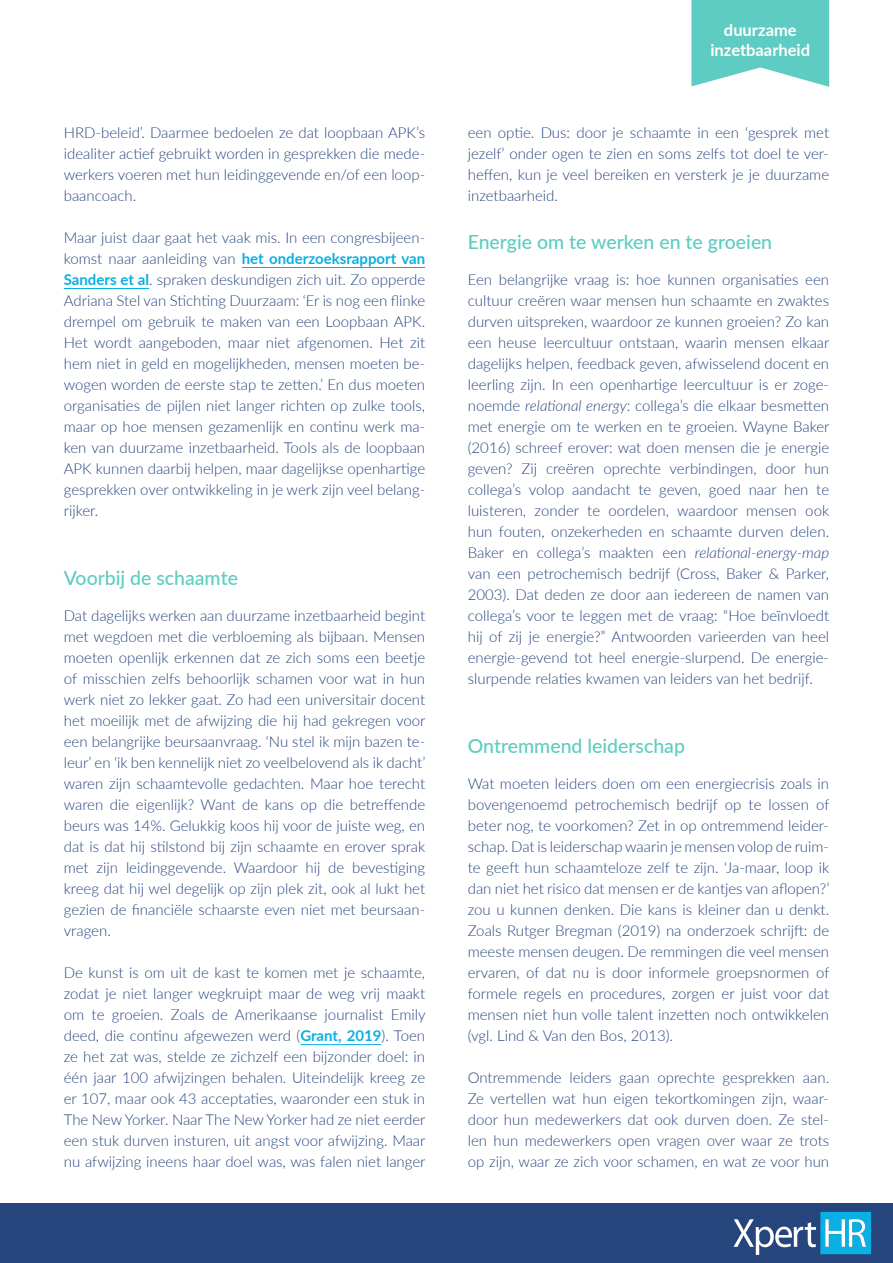
<style>
.page{position:relative;width:893px;height:1263px;background:#fff}
.page>*{position:absolute;margin:0;border:0;box-sizing:border-box;transform-origin:0 0}
.tussenkop{font:500 19.5px "Lato";color:#5eccc2}
.t1{font:700 16.5px/19.8px "Lato";color:#fff;text-align:center}
.t2{font:300 15px/21px "Lato";color:#26457d;text-align:justify}
.s1{font-weight:700;color:#08b0e3}
.s2{font-style:italic}
</style>
<div class="page">
<div style="left:0;top:1204px;width:893px;height:59px;background:#26457d"></div>
<svg style="left:733px;top:1212px;width:138px;height:43px"></svg>
<svg style="left:691px;top:0;width:138px;height:87px;background:#72d2c9"></svg>
<hr style="left:242px;top:267px;width:183px;height:1px;background:#08b0e3">
<hr style="left:64px;top:288px;width:85px;height:1px;background:#08b0e3">
<hr style="left:300px;top:1044px;width:81px;height:1px;background:#08b0e3">
<p class="t2" style="left:64px;top:122px;width:363px">HRD-beleid’. Daarmee bedoelen ze dat loopbaan APK’s idealiter actief gebruikt worden in gesprekken die mede&shy;werkers voeren met hun leidinggevende en/of een loop&shy;baancoach.</p>
<p class="t2" style="left:64px;top:227px;width:363px">Maar juist daar gaat het vaak mis. In een congresbijeen&shy;komst naar aanleiding van <span class="s1">het onderzoeksrapport van Sanders et al</span>. spraken deskundigen zich uit. Zo opperde Adriana Stel van Stichting Duurzaam: ‘Er is nog een flinke drempel om gebruik te maken van een Loopbaan APK.<br>Het wordt aangeboden, maar niet afgenomen. Het zit hem niet in geld en mogelijkheden, mensen moeten be&shy;wogen worden de eerste stap te zetten.’ En dus moeten organisaties de pijlen niet langer richten op zulke tools, maar op hoe mensen gezamenlijk en continu werk ma&shy;ken van duurzame inzetbaarheid. Tools als de loopbaan APK kunnen daarbij helpen, maar dagelijkse openhartige gesprekken over ontwikkeling in je werk zijn veel belang&shy;rijker.</p>
<p class="tussenkop" style="left:64px;top:564px;width:176px">Voorbij de schaamte</p>
<p class="t2" style="left:64px;top:605px;width:363px">Dat dagelijks werken aan duurzame inzetbaarheid begint met wegdoen met die verbloeming als bijbaan. Mensen moeten openlijk erkennen dat ze zich soms een beetje of misschien zelfs behoorlijk schamen voor wat in hun werk niet zo lekker gaat. Zo had een universitair docent het moeilijk met de afwijzing die hij had gekregen voor een belangrijke beursaanvraag. ‘Nu stel ik mijn bazen te&shy;leur’ en ‘ik ben kennelijk niet zo veelbelovend als ik dacht’ waren zijn schaamtevolle gedachten. Maar hoe terecht waren die eigenlijk? Want de kans op die betreffende beurs was 14%. Gelukkig koos hij voor de juiste weg, en dat is dat hij stilstond bij zijn schaamte en erover sprak met zijn leidinggevende. Waardoor hij de bevestiging kreeg dat hij wel degelijk op zijn plek zit, ook al lukt het gezien de financiële schaarste even niet met beursaan&shy;vragen.</p>
<p class="t2" style="left:64px;top:962px;width:363px">De kunst is om uit de kast te komen met je schaamte, zodat je niet langer wegkruipt maar de weg vrij maakt om te groeien. Zoals de Amerikaanse journalist Emily deed, die continu afgewezen werd (<span class="s1">Grant, 2019</span>). Toen ze het zat was, stelde ze zichzelf een bijzonder doel: in één jaar 100 afwijzingen behalen. Uiteindelijk kreeg ze er 107, maar ook 43 acceptaties, waaronder een stuk in The New Yorker. Naar The New Yorker had ze niet eerder een stuk durven insturen, uit angst voor afwijzing. Maar nu afwijzing ineens haar doel was, was falen niet langer</p>
<p class="t1" style="left:710px;top:20px;width:101px">duurzame inzetbaarheid</p>
<p class="t2" style="left:468px;top:122px;width:363px">een optie. Dus: door je schaamte in een ‘gesprek met jezelf’ onder ogen te zien en soms zelfs tot doel te ver&shy;heffen, kun je veel bereiken en versterk je je duurzame inzetbaarheid.</p>
<p class="tussenkop" style="left:468px;top:228px;width:306px">Energie om te werken en te groeien</p>
<p class="t2" style="left:468px;top:269px;width:363px">Een belangrijke vraag is: hoe kunnen organisaties een cultuur creëren waar mensen hun schaamte en zwaktes durven uitspreken, waardoor ze kunnen groeien? Zo kan een heuse leercultuur ontstaan, waarin mensen elkaar dagelijks helpen, feedback geven, afwisselend docent en leerling zijn. In een openhartige leercultuur is er zoge&shy;noemde <span class="s2">relational energy</span>: collega’s die elkaar besmetten met energie om te werken en te groeien. Wayne Baker (2016) schreef erover: wat doen mensen die je energie geven? Zij creëren oprechte verbindingen, door hun collega’s volop aandacht te geven, goed naar hen te luisteren, zonder te oordelen, waardoor mensen ook hun fouten, onzekerheden en schaamte durven delen.<br>Baker en collega’s maakten een <span class="s2">relational-energy-map </span>van een petrochemisch bedrijf (Cross, Baker &amp; Parker, 2003). Dat deden ze door aan iedereen de namen van collega’s voor te leggen met de vraag: “Hoe beïnvloedt hij of zij je energie?” Antwoorden varieerden van heel energie-gevend tot heel energie-slurpend. De energie&shy;slurpende relaties kwamen van leiders van het bedrijf.</p>
<p class="tussenkop" style="left:468px;top:732px;width:219px">Ontremmend leiderschap</p>
<p class="t2" style="left:468px;top:773px;width:363px">Wat moeten leiders doen om een energiecrisis zoals in bovengenoemd petrochemisch bedrijf op te lossen of beter nog, te voorkomen? Zet in op ontremmend leider&shy;schap. Dat is leiderschap waarin je mensen volop de ruim&shy;te geeft hun schaamteloze zelf te zijn. ‘Ja-maar, loop ik dan niet het risico dat mensen er de kantjes van aflopen?’ zou u kunnen denken. Die kans is kleiner dan u denkt.<br>Zoals Rutger Bregman (2019) na onderzoek schrijft: de meeste mensen deugen. De remmingen die veel mensen ervaren, of dat nu is door informele groepsnormen of formele regels en procedures, zorgen er juist voor dat mensen niet hun volle talent inzetten noch ontwikkelen (vgl. Lind &amp; Van den Bos, 2013).</p>
<p class="t2" style="left:468px;top:1067px;width:363px">Ontremmende leiders gaan oprechte gesprekken aan.<br>Ze vertellen wat hun eigen tekortkomingen zijn, waar&shy;door hun medewerkers dat ook durven doen. Ze stel&shy;len hun medewerkers open vragen over waar ze trots op zijn, waar ze zich voor schamen, en wat ze voor hun</p>
</div>
